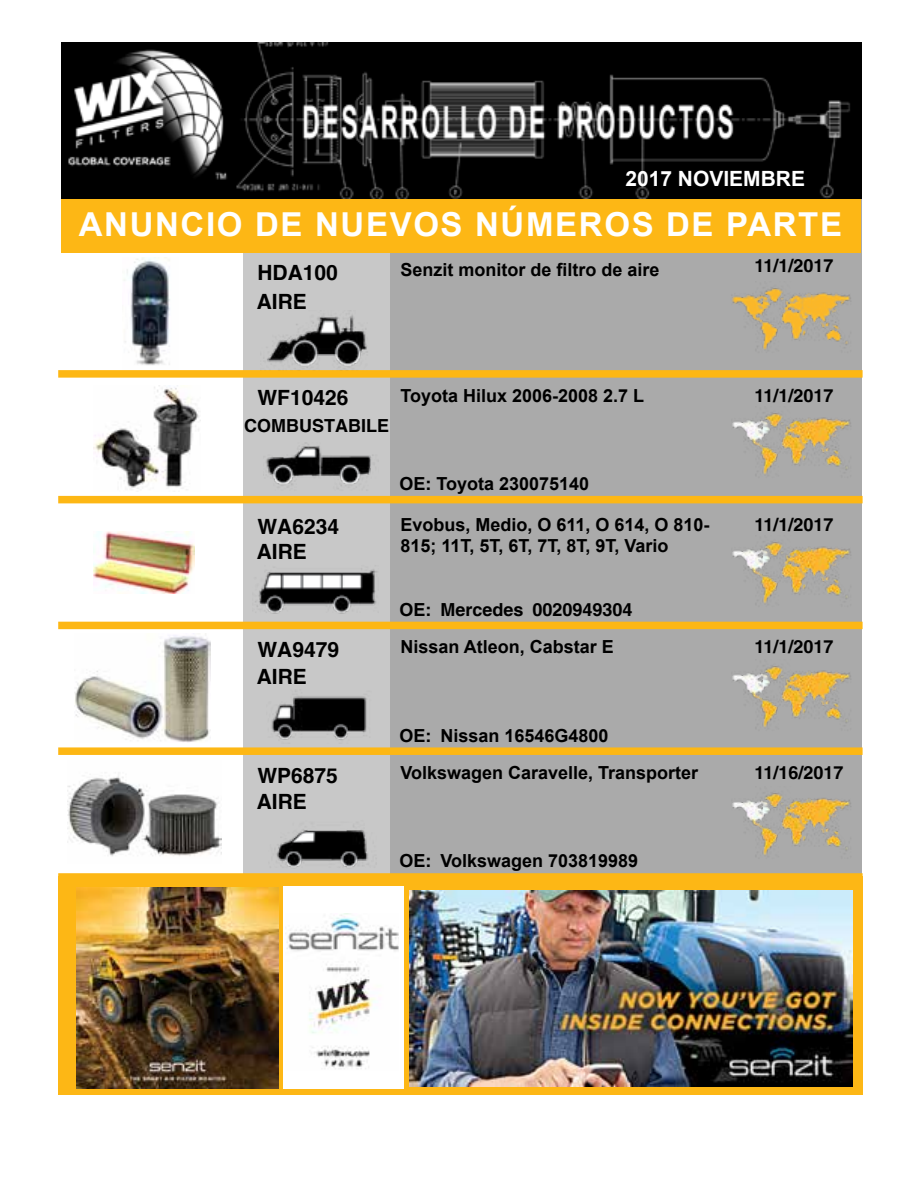
<style>
.page{position:relative;width:918px;height:1188px;background:#fff}
.page>*{position:absolute;margin:0;border:0;box-sizing:border-box;transform-origin:0 0}
.t1{font:700 33px "Arial";letter-spacing:.05em;color:#fff}
.t2{font:700 21px "AG Helvetica";color:#000}
.t3{font:700 21px "Arial";color:#fff}
.t4{font:700 18px/21.6px "Arial";color:#000}
.t5{font:700 18px "AG Helvetica";color:#000}
.s1{font-family:"AG Helvetica"}
</style>
<div class="page">
<div style="left:243px;top:42px;width:147px;height:1092px;background:#c8c8c8"></div>
<div style="left:390px;top:42px;width:472px;height:1092px;background:#aaa"></div>
<img style="left:124px;top:257px;width:46px;height:108px">
<img style="left:94px;top:385px;width:105px;height:105px">
<img style="left:94px;top:531px;width:101px;height:63px">
<img style="left:75px;top:634px;width:136px;height:109px">
<img style="left:67px;top:775px;width:155px;height:81px">
<div style="left:58px;top:496px;width:805px;height:7px;background:#fdb714"></div>
<div style="left:58px;top:622px;width:805px;height:7px;background:#fdb714"></div>
<div style="left:58px;top:747px;width:805px;height:8px;background:#fdb714"></div>
<div style="left:58px;top:873px;width:805px;height:8px;background:#fdb714"></div>
<div style="left:58px;top:370px;width:805px;height:8px;background:#fdb714"></div>
<img style="left:732px;top:288px;width:119px;height:62px">
<img style="left:732px;top:793px;width:119px;height:63px">
<img style="left:732px;top:666px;width:119px;height:62px">
<img style="left:732px;top:542px;width:119px;height:62px">
<img style="left:732px;top:413px;width:119px;height:62px">
<img style="left:276px;top:826px;width:92px;height:41px">
<img style="left:267px;top:315px;width:101px;height:54px">
<img style="left:266px;top:442px;width:107px;height:44px">
<img style="left:255px;top:568px;width:122px;height:46px">
<img style="left:271px;top:696px;width:96px;height:44px">
<img style="left:62px;top:42px;width:800px;height:157px">
<div style="left:62px;top:199px;width:799px;height:54px;background:#fdb715"></div>
<div style="left:50px;top:881px;width:821px;height:271px;background:#fff"></div>
<div style="left:59px;top:877px;width:804px;height:218px;background:#fdb715"></div>
<img style="left:410px;top:890px;width:442px;height:197px">
<img style="left:77px;top:887px;width:201px;height:202px">
<div style="left:283px;top:886px;width:121px;height:203px;background:#fff"></div>
<img style="left:287px;top:914px;width:112px;height:155px">
<p class="t3" style="left:625px;top:165px;width:181px">2017 NOVIEMBRE</p>
<h1 class="t1" style="left:79px;top:203px;width:765px">ANUNCIO DE NUEVOS NÚMEROS DE PARTE</h1>
<p class="t2" style="left:257px;top:260px;width:82px">HDA100</p>
<p class="t2" style="left:257px;top:290px;width:52px">AIRE</p>
<p class="t4" style="left:400px;top:260px;width:261px">Senzit monitor de filtro de aire</p>
<p class="t2" style="left:257px;top:386px;width:93px">WF10426</p>
<p class="t5" style="left:244px;top:415px;width:146px">COMBUSTABILE</p>
<p class="t4" style="left:400px;top:385px;width:245px">Toyota Hilux 2006-2008 2.7 L</p>
<p class="t2" style="left:257px;top:515px;width:83px">WA6234</p>
<p class="t2" style="left:257px;top:540px;width:52px">AIRE</p>
<p class="t2" style="left:257px;top:638px;width:83px">WA9479</p>
<p class="t2" style="left:257px;top:665px;width:52px">AIRE</p>
<p class="t2" style="left:257px;top:764px;width:82px">WP6875</p>
<p class="t2" style="left:257px;top:790px;width:52px">AIRE</p>
<p class="t4" style="left:399px;top:474px;width:191px"><span class="s1">OE:</span> Toyota 230075140</p>
<p class="t4" style="left:400px;top:514px;width:311px">Evobus, Medio, O 611, O 614, O 810-<br>815; 11T, 5T, 6T, 7T, 8T, 9T, Vario</p>
<p class="t5" style="left:399px;top:600px;width:235px">OE: Mercedes 0020949304</p>
<p class="t4" style="left:400px;top:637px;width:215px">Nissan Atleon, Cabstar E</p>
<p class="t4" style="left:399px;top:725px;width:211px"><span class="s1">OE:</span> Nissan 16546G4800</p>
<p class="t4" style="left:400px;top:763px;width:299px">Volkswagen Caravelle, Transporter</p>
<p class="t4" style="left:399px;top:851px;width:240px"><span class="s1">OE:</span> Volkswagen 703819989</p>
<p class="t5" style="left:754px;top:256px;width:81px">11/1/2017</p>
<p class="t5" style="left:754px;top:385px;width:81px">11/1/2017</p>
<p class="t5" style="left:754px;top:514px;width:81px">11/1/2017</p>
<p class="t5" style="left:754px;top:637px;width:81px">11/1/2017</p>
<p class="t5" style="left:754px;top:763px;width:91px">11/16/2017</p>
</div>
